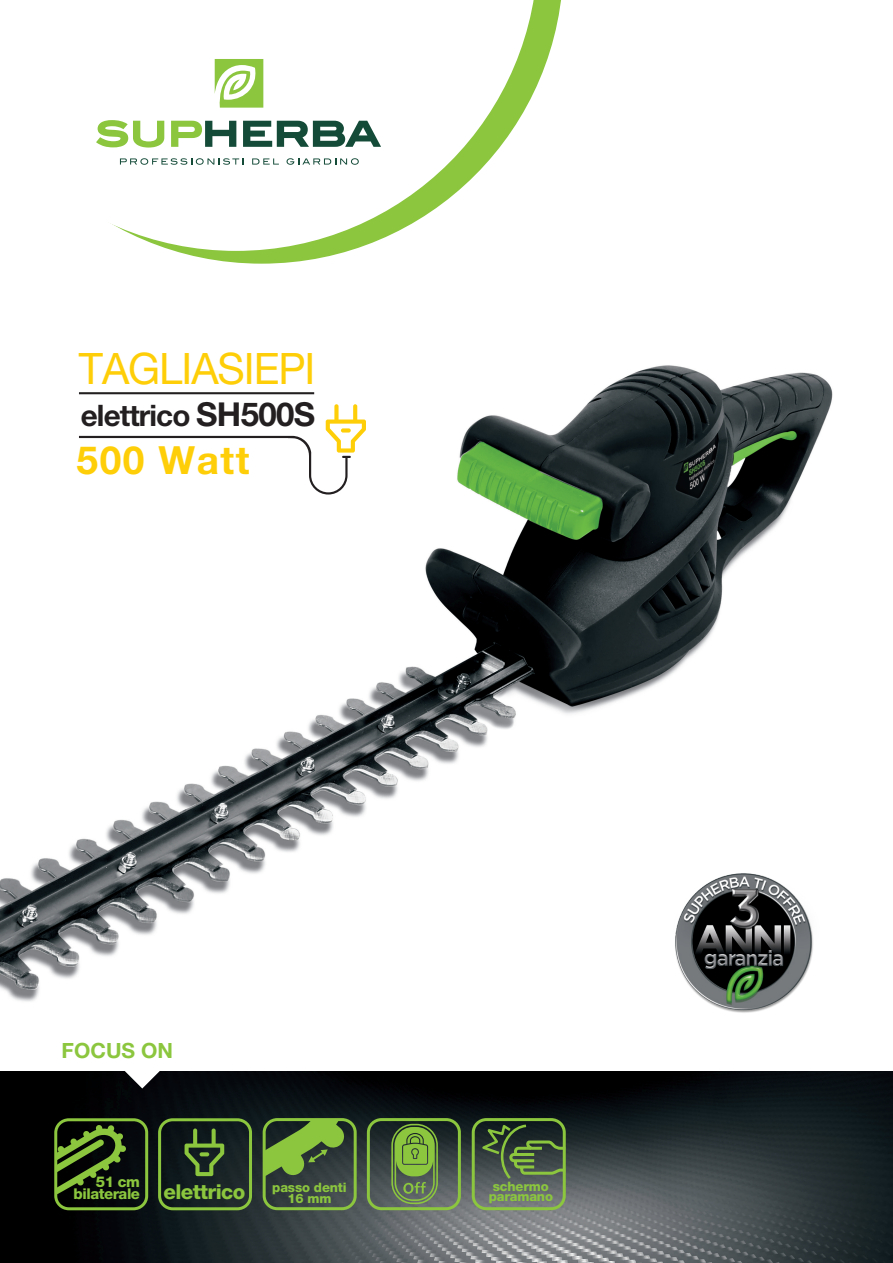
<style>
.page{position:relative;width:893px;height:1263px;background:#fff}
.page>*{position:absolute;margin:0;border:0;box-sizing:border-box;transform-origin:0 0}
.t1{font:43.35px "Helvetica Neue CE";letter-spacing:-.025em;color:#fece08}
.t2{font:700 38.85px "Helvetica Neue CE";letter-spacing:.04em;color:#fece08}
.t3{font:700 29.7px "Helvetica Neue CE";letter-spacing:-.03em;color:#231f20}
.t4{font:700 21px "Helvetica Neue CE";color:#8bc63e}
.t5{font:800 20.55px "Helvetica Neue";letter-spacing:-.03em;color:#8bc63e}
.t6{font:800 14.85px "Helvetica Neue";letter-spacing:-.03em;color:#8bc63e}
.t7{font:800 13.05px "Helvetica Neue";letter-spacing:-.01em;color:#8bc63e}
.s1{font-size:33px}
</style>
<div class="page">
<img style="left:0;top:365px;width:833px;height:637px">
<svg style="left:175px;top:0;width:386px;height:264px"></svg>
<svg style="left:110px;top:0;width:428px;height:251px"></svg>
<svg style="left:96px;top:59px;width:335px;height:122px"></svg>
<img style="left:0;top:1071px;width:893px;height:192px">
<img style="left:659px;top:864px;width:169px;height:149px">
<hr style="left:79px;top:392px;width:235px;height:2px;background:#231f20">
<svg style="left:79px;top:404px;width:287px;height:90px"></svg>
<svg style="left:185px;top:1128px;width:39px;height:48px;background:#385329"></svg>
<div style="left:158px;top:1118px;width:94px;height:92px;border:3px solid #8bc63e;border-radius:13px"></div>
<div style="left:54px;top:1118px;width:94px;height:92px;border:3px solid #8bc63e;border-radius:13px"></div>
<svg style="left:55px;top:1125px;width:71px;height:69px;background:#324819"></svg>
<div style="left:263px;top:1118px;width:94px;height:92px;border:3px solid #8bc63e;border-radius:13px"></div>
<svg style="left:265px;top:1120px;width:81px;height:94px;background:#506a3c"></svg>
<div style="left:367px;top:1118px;width:94px;height:92px;border:3px solid #8bc63e;border-radius:13px"></div>
<svg style="left:391px;top:1124px;width:47px;height:80px;background:#6b9045"></svg>
<div style="left:472px;top:1118px;width:94px;height:92px;border:3px solid #8bc63e;border-radius:13px"></div>
<svg style="left:477px;top:1122px;width:91px;height:59px;background:#41553c"></svg>
<svg style="left:122px;top:1071px;width:41px;height:18px"></svg>
<p class="t1" style="left:79px;top:343px;width:238px">TAGLIASIEPI</p>
<p class="t3" style="left:81px;top:397px;width:236px">elettrico <span class="s1">SH500S</span></p>
<p class="t2" style="left:77px;top:436px;width:174px">500 Watt</p>
<p class="t4" style="left:62px;top:1037px;width:113px">FOCUS ON</p>
<p class="t6" style="left:96px;top:1173px;width:46px">51 cm</p>
<p class="t6" style="left:74px;top:1185px;width:68px">bilaterale</p>
<p class="t5" style="left:164px;top:1179px;width:83px">elettrico</p>
<p class="t7" style="left:272px;top:1179px;width:76px">passo denti</p>
<p class="t7" style="left:287px;top:1190px;width:46px">16 mm</p>
<p class="t7" style="left:493px;top:1178px;width:57px">schermo</p>
<p class="t7" style="left:489px;top:1188px;width:66px">paramano</p>
</div>
